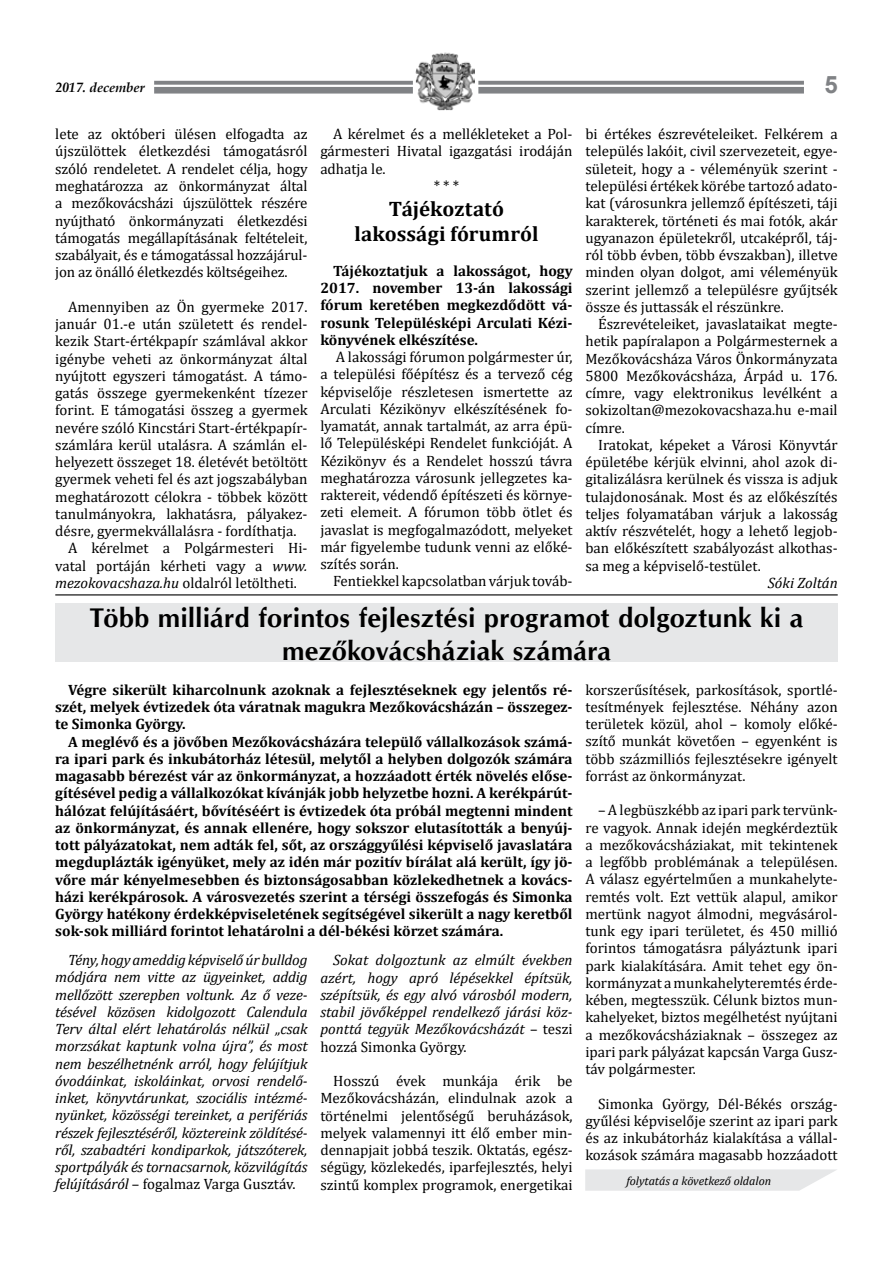
<style>
.page{position:relative;width:893px;height:1263px;background:#fff}
.page>*{position:absolute;margin:0;border:0;box-sizing:border-box;transform-origin:0 0}
.t1{font:700 27px/32.4px "CG Omega";letter-spacing:.005em;color:#000;text-align:center}
.t2{font:700 24px "Arial";color:#808285}
.t3{font:700 21px/25.2px "Cambria";color:#000;text-align:center}
.t4{font:15px/17.2px "Cambria";color:#000;text-align:justify}
.t5{font:700 15px/17.2px "Cambria";color:#000;text-align:justify}
.t6{font:italic 15px/17.2px "Cambria";letter-spacing:-.01em;color:#000;text-align:justify}
.t7{font:italic 700 13.5px "Book Antiqua";color:#000}
.t8{font:italic 12px "Cambria";color:#000}
.s1{font-style:italic}
.s2{font-style:normal}
</style>
<div class="page">
<svg style="left:154px;top:81px;width:650px;height:13px;fill:#808285"></svg>
<hr style="left:51px;top:85px;width:791px;height:2px;background:#fff">
<div style="left:413px;top:59px;width:65px;height:58px;background:#fff"></div>
<img style="left:417px;top:55px;width:58px;height:54px">
<div style="left:414px;top:52px;width:64px;height:60px;border:2px solid #fff"></div>
<div style="left:55px;top:603px;width:783px;height:59px;background:#e6e7e8"></div>
<hr style="left:55px;top:594px;width:783px;height:1px;background:#000">
<svg style="left:585px;top:1169px;width:252px;height:22px"></svg>
<p class="t7" style="left:56px;top:78px;width:90px">2017. december</p>
<h2 class="t2" style="left:824px;top:68px;width:15px">5</h2>
<p class="t4" style="left:55px;top:125px;width:254px">lete az októberi ülésen elfogadta az újszülöttek életkezdési támogatásról szóló rendeletet. A rendelet célja, hogy meghatározza az önkormányzat által a mezőkovácsházi újszülöttek részére nyújtható önkormányzati életkezdési támogatás megállapításának feltételeit, szabályait, és e támogatással hozzájárul&shy;jon az önálló életkezdés költségeihez.</p>
<p class="t4" style="left:68px;top:298px;width:241px">Amennyiben az Ön gyermeke 2017.</p>
<p class="t4" style="left:55px;top:315px;width:254px">január 01.-e után született és rendel-</p>
<p class="t4" style="left:55px;top:332px;width:254px">kezik Start-értékpapír számlával akkor</p>
<p class="t4" style="left:55px;top:350px;width:254px">igénybe veheti az önkormányzat által</p>
<p class="t4" style="left:55px;top:367px;width:254px">nyújtott egyszeri támogatást. A támo-</p>
<p class="t4" style="left:55px;top:384px;width:254px">gatás összege gyermekenként tízezer</p>
<p class="t4" style="left:55px;top:401px;width:254px">forint. E támogatási összeg a gyermek</p>
<p class="t4" style="left:55px;top:419px;width:254px">nevére szóló Kincstári Start-értékpapír-</p>
<p class="t4" style="left:55px;top:436px;width:254px">számlára kerül utalásra. A számlán el-</p>
<p class="t4" style="left:55px;top:453px;width:254px">helyezett összeget 18. életévét betöltött</p>
<p class="t4" style="left:55px;top:470px;width:254px">gyermek veheti fel és azt jogszabályban</p>
<p class="t4" style="left:55px;top:488px;width:254px">meghatározott célokra - többek között</p>
<p class="t4" style="left:55px;top:505px;width:254px">tanulmányokra, lakhatásra, pályakez-</p>
<p class="t4" style="left:55px;top:522px;width:243px">désre, gyermekvállalásra - fordíthatja.</p>
<p class="t4" style="left:68px;top:539px;width:241px">A kérelmet a Polgármesteri Hi-</p>
<p class="t4" style="left:55px;top:557px;width:254px">vatal portáján kérheti vagy a <span class="s1">www.</span></p>
<p class="t4" style="left:55px;top:574px;width:243px"><span class="s1">mezokovacshaza.hu</span> oldalról letöltheti.</p>
<p class="t4" style="left:333px;top:125px;width:241px">A kérelmet és a mellékleteket a Pol-</p>
<p class="t4" style="left:320px;top:143px;width:254px">gármesteri Hivatal igazgatási irodáján</p>
<p class="t4" style="left:320px;top:160px;width:67px">adhatja le.</p>
<p class="t4" style="left:434px;top:177px;width:27px">***</p>
<h3 class="t3" style="left:354px;top:196px;width:186px">Tájékoztató lakossági fórumról</h3>
<p class="t5" style="left:320px;top:262px;width:254px;text-indent:13px">Tájékoztatjuk a lakosságot, hogy 2017. november 13-án lakossági fórum keretében megkezdődött vá&shy;rosunk Településképi Arculati Kézi&shy;könyvének elkészítése.</p>
<p class="t4" style="left:320px;top:348px;width:254px;text-indent:16px">A lakossági fórumon polgármester úr, a települési főépítész és a tervező cég képviselője részletesen ismertette az Arculati Kézikönyv elkészítésének fo&shy;lyamatát, annak tartalmát, az arra épü&shy;lő Településképi Rendelet funkcióját. A Kézikönyv és a Rendelet hosszú távra meghatározza városunk jellegzetes ka&shy;raktereit, védendő építészeti és környe&shy;zeti elemeit. A fórumon több ötlet és javaslat is megfogalmazódott, melyeket már figyelembe tudunk venni az előké&shy;szítés során.</p>
<p class="t4" style="left:333px;top:573px;width:241px">Fentiekkel kapcsolatban várjuk továb-</p>
<p class="t4" style="left:585px;top:125px;width:254px">bi értékes észrevételeiket. Felkérem a település lakóit, civil szervezeteit, egye&shy;sületeit, hogy a - véleményük szerint - települési értékek körébe tartozó adato&shy;kat (városunkra jellemző építészeti, táji karakterek, történeti és mai fotók, akár ugyanazon épületekről, utcaképről, táj&shy;ról több évben, több évszakban), illetve minden olyan dolgot, ami véleményük szerint jellemző a településre gyűjtsék össze és juttassák el részünkre.</p>
<p class="t4" style="left:585px;top:315px;width:254px;text-indent:13px">Észrevételeiket, javaslataikat megte&shy;hetik papíralapon a Polgármesternek a Mezőkovácsháza Város Önkormányzata 5800 Mezőkovácsháza, Árpád u. 176. címre, vagy elektronikus levélként a sokizoltan@mezokovacshaza.hu e-mail címre.</p>
<p class="t4" style="left:585px;top:436px;width:254px;text-indent:13px">Iratokat, képeket a Városi Könyvtár épületébe kérjük elvinni, ahol azok di&shy;gitalizálásra kerülnek és vissza is adjuk tulajdonosának. Most és az előkészítés teljes folyamatában várjuk a lakosság aktív részvételét, hogy a lehető legjob&shy;ban előkészített szabályozást alkothas&shy;sa meg a képviselő-testület.</p>
<p class="t6" style="left:768px;top:573px;width:71px">Sóki Zoltán</p>
<h1 class="t1" style="left:89px;top:602px;width:715px">Több milliárd forintos fejlesztési programot dolgoztunk ki a mezőkovácsháziak számára</h1>
<p class="t5" style="left:55px;top:681px;width:519px;text-indent:13px">Végre sikerült kiharcolnunk azoknak a fejlesztéseknek egy jelentős ré&shy;szét, melyek évtizedek óta váratnak magukra Mezőkovácsházán – összegez&shy;te Simonka György.</p>
<p class="t5" style="left:55px;top:732px;width:519px;text-indent:13px">A meglévő és a jövőben Mezőkovácsházára települő vállalkozások számá&shy;ra ipari park és inkubátorház létesül, melytől a helyben dolgozók számára magasabb bérezést vár az önkormányzat, a hozzáadott érték növelés előse&shy;gítésével pedig a vállalkozókat kívánják jobb helyzetbe hozni. A kerékpárút&shy;hálózat felújításáért, bővítéséért is évtizedek óta próbál megtenni mindent az önkormányzat, és annak ellenére, hogy sokszor elutasították a benyúj&shy;tott pályázatokat, nem adták fel, sőt, az országgyűlési képviselő javaslatára megduplázták igényüket, mely az idén már pozitív bírálat alá került, így jö&shy;vőre már kényelmesebben és biztonságosabban közlekedhetnek a kovács&shy;házi kerékpárosok. A városvezetés szerint a térségi összefogás és Simonka György hatékony érdekképviseletének segítségével sikerült a nagy keretből sok-sok milliárd forintot lehatárolni a dél-békési körzet számára.</p>
<p class="t6" style="left:55px;top:951px;width:254px;text-indent:13px">Tény, hogy ameddig képviselő úr bulldog módjára nem vitte az ügyeinket, addig mellőzött szerepben voltunk. Az ő veze&shy;tésével közösen kidolgozott Calendula Terv által elért lehatárolás nélkül „csak morzsákat kaptunk volna újra”, és most nem beszélhetnénk arról, hogy felújítjuk óvodáinkat, iskoláinkat, orvosi rendelő&shy;inket, könyvtárunkat, szociális intézmé&shy;nyünket, közösségi tereinket, a perifériás részek fejlesztéséről, köztereink zöldítésé&shy;ről, szabadtéri kondiparkok, játszóterek, sportpályák és tornacsarnok, közvilágítás felújításáról <span class="s2">– fogalmaz Varga Gusztáv.</span></p>
<p class="t6" style="left:320px;top:951px;width:254px;text-indent:13px">Sokat dolgoztunk az elmúlt években azért, hogy apró lépésekkel építsük, szépítsük, és egy alvó városból modern, stabil jövőképpel rendelkező járási köz&shy;ponttá tegyük Mezőkovácsházát <span class="s2">– teszi hozzá Simonka György.</span></p>
<p class="t4" style="left:320px;top:1072px;width:254px;text-indent:13px">Hosszú évek munkája érik be Mezőkovácsházán, elindulnak azok a történelmi jelentőségű beruházások, melyek valamennyi itt élő ember min&shy;dennapjait jobbá teszik. Oktatás, egész&shy;ségügy, közlekedés, iparfejlesztés, helyi szintű komplex programok, energetikai</p>
<p class="t4" style="left:585px;top:681px;width:254px">korszerűsítések, parkosítások, sportlé&shy;tesítmények fejlesztése. Néhány azon területek közül, ahol – komoly előké&shy;szítő munkát követően – egyenként is több százmilliós fejlesztésekre igényelt forrást az önkormányzat.</p>
<p class="t4" style="left:585px;top:801px;width:254px;text-indent:13px">– A legbüszkébb az ipari park tervünk&shy;re vagyok. Annak idején megkérdeztük a mezőkovácsháziakat, mit tekintenek a legfőbb problémának a településen.<br>A válasz egyértelműen a munkahelyte&shy;remtés volt. Ezt vettük alapul, amikor mertünk nagyot álmodni, megvásárol&shy;tunk egy ipari területet, és 450 millió forintos támogatásra pályáztunk ipari park kialakítására. Amit tehet egy ön&shy;kormányzat a munkahelyteremtés érde&shy;kében, megtesszük. Célunk biztos mun&shy;kahelyeket, biztos megélhetést nyújtani a mezőkovácsháziaknak – összegez az ipari park pályázat kapcsán Varga Gusz&shy;táv polgármester.</p>
<p class="t4" style="left:585px;top:1095px;width:254px;text-indent:13px">Simonka György, Dél-Békés ország&shy;gyűlési képviselője szerint az ipari park és az inkubátorház kialakítása a vállal&shy;kozások számára magasabb hozzáadott</p>
<p class="t8" style="left:626px;top:1172px;width:146px">folytatás a következő oldalon</p>
</div>
